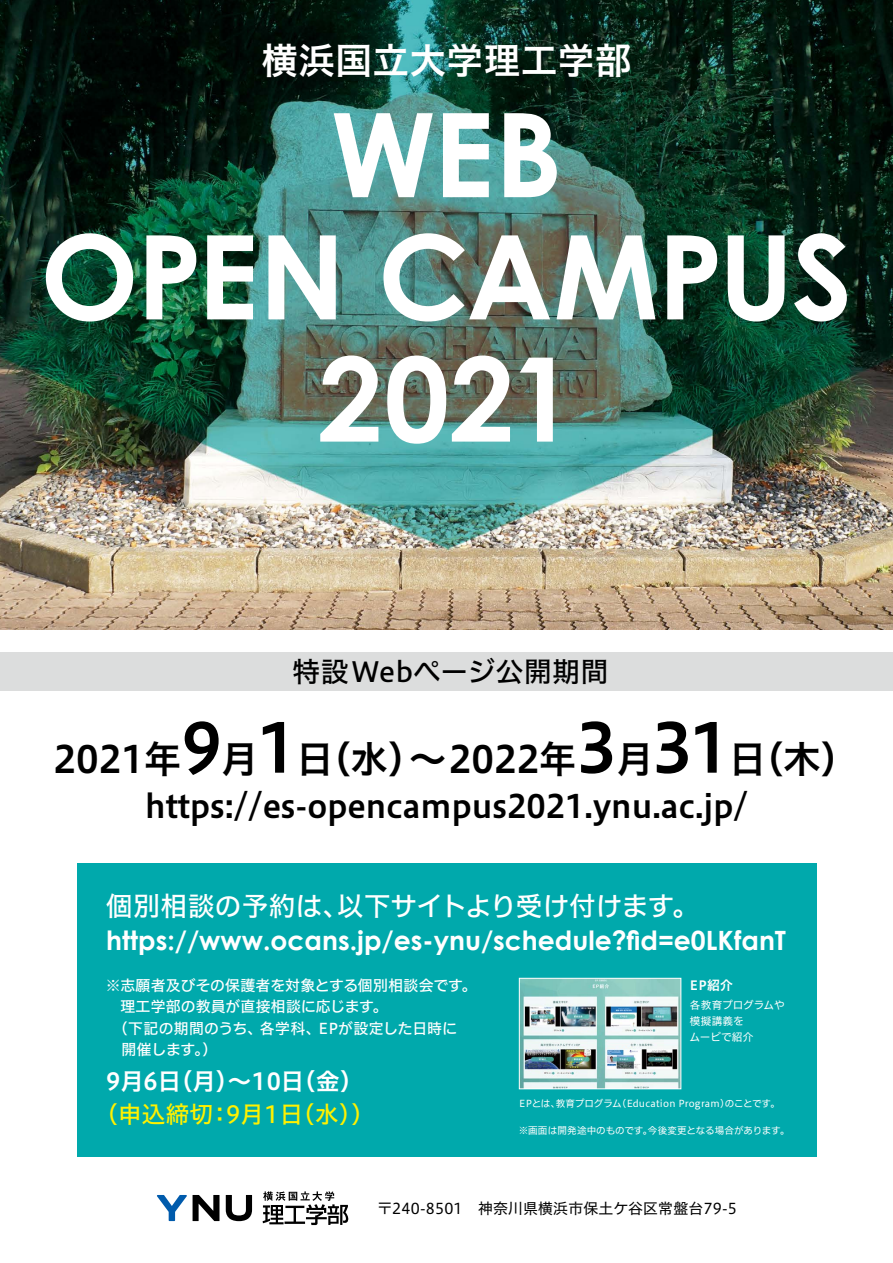
<style>
.page{position:relative;width:893px;height:1263px;background:#fff}
.page>*{position:absolute;margin:0;border:0;box-sizing:border-box;transform-origin:0 0}
.t1{font:700 117px/122.2px "Century Gothic";letter-spacing:-.015em;color:#fff;text-align:center}
.t2{font:37.2px "Hiragino UD Sans F Std W6";color:#000}
.t3{font:36.15px "Hiragino UD Sans F Std W6";letter-spacing:.025em;color:#fff}
.t4{font:31.95px "Hiragino UD Sans F Std W6";color:#000}
.t5{font:27.6px "Hiragino UD Sans F Std W5";letter-spacing:.025em;color:#000}
.t6{font:700 26.55px "Century Gothic";color:#fff}
.t7{font:26.55px "Hiragino UD Sans F Std W5";letter-spacing:.005em;color:#fff}
.t8{font:23.4px "Hiragino UD Sans F Std W6";letter-spacing:-.01em;color:#fff}
.t9{font:23.4px "Hiragino UD Sans F Std W5";letter-spacing:.025em;color:#fff100}
.t10{font:14.85px "Hiragino UD Sans F Std W5";letter-spacing:.01em;color:#fff}
.t11{font:14.85px "Hiragino UD Sans F Std W4";letter-spacing:.015em;color:#000}
.t12{font:12.75px "Hiragino UD Sans F Std W6";color:#fff}
.t13{font:10.65px/15.9px "Hiragino UD Sans F Std W4";letter-spacing:.005em;color:#fff}
.t14{font:9.6px "Hiragino UD Sans F Std W4";letter-spacing:.005em;color:#fff}
.s1{font-size:66.9px}
</style>
<div class="page">
<div style="left:77px;top:863px;width:739px;height:294px;background:#00a9ac"></div>
<img style="left:0;top:0;width:893px;height:629px">
<div style="left:0;top:653px;width:893px;height:38px;background:#dcdddd"></div>
<svg style="left:157px;top:1195px;width:30px;height:26px"></svg>
<svg style="left:193px;top:1195px;width:26px;height:26px"></svg>
<svg style="left:226px;top:1195px;width:26px;height:26px"></svg>
<svg style="left:263px;top:1191px;width:85px;height:34px"></svg>
<img style="left:521px;top:980px;width:158px;height:107px">
<div style="left:519px;top:978px;width:162px;height:111px;border:1px solid #fff"></div>
<h3 class="t3" style="left:262px;top:33px;width:371px">横浜国立大学理工学部</h3>
<h1 class="t1" style="left:40px;top:91px;width:814px">WEB<br>OPEN CAMPUS<br>2021</h1>
<h3 class="t5" style="left:293px;top:651px;width:317px">特設Webページ公開期間</h3>
<h2 class="t2" style="left:54px;top:730px;width:806px">2021年<span class="s1">9</span>月<span class="s1">1</span>日（水）～ 2022年<span class="s1">3</span>月<span class="s1">31</span>日（木）</h2>
<h3 class="t4" style="left:145px;top:781px;width:604px">https://es-opencampus2021.ynu.ac.jp/</h3>
<h3 class="t7" style="left:106px;top:886px;width:594px">個別相談の予約は、以下サイトより受け付けます。</h3>
<h3 class="t6" style="left:106px;top:923px;width:681px">https://www.ocans.jp/es-ynu/schedule?fid=e0LKfanT</h3>
<p class="t10" style="left:106px;top:974px;width:372px">※志願者及びその保護者を対象とする個別相談会です。</p>
<p class="t10" style="left:120px;top:995px;width:269px">理工学部の教員が直接相談に応じます。</p>
<p class="t10" style="left:113px;top:1017px;width:346px">（下記の期間のうち、各学科、EPが設定した日時に</p>
<p class="t10" style="left:122px;top:1038px;width:97px">開催します。）</p>
<h3 class="t8" style="left:106px;top:1063px;width:259px">9月6日（月）〜10日（金）</h3>
<h3 class="t9" style="left:95px;top:1096px;width:282px">（申込締切：9月1日（水））</h3>
<p class="t14" style="left:519px;top:1123px;width:272px">※画面は開発途中のものです。今後変更となる場合があります。</p>
<p class="t12" style="left:690px;top:975px;width:44px">EP紹介</p>
<p class="t13" style="left:690px;top:996px;width:96px">各教育プログラムや模擬講義を<br>ムービで紹介</p>
<p class="t14" style="left:519px;top:1096px;width:262px">EPとは、教育プログラム（Education Program）のことです。</p>
<p class="t11" style="left:378px;top:1197px;width:361px">〒240-8501　神奈川県横浜市保土ケ谷区常盤台79-5</p>
</div>
